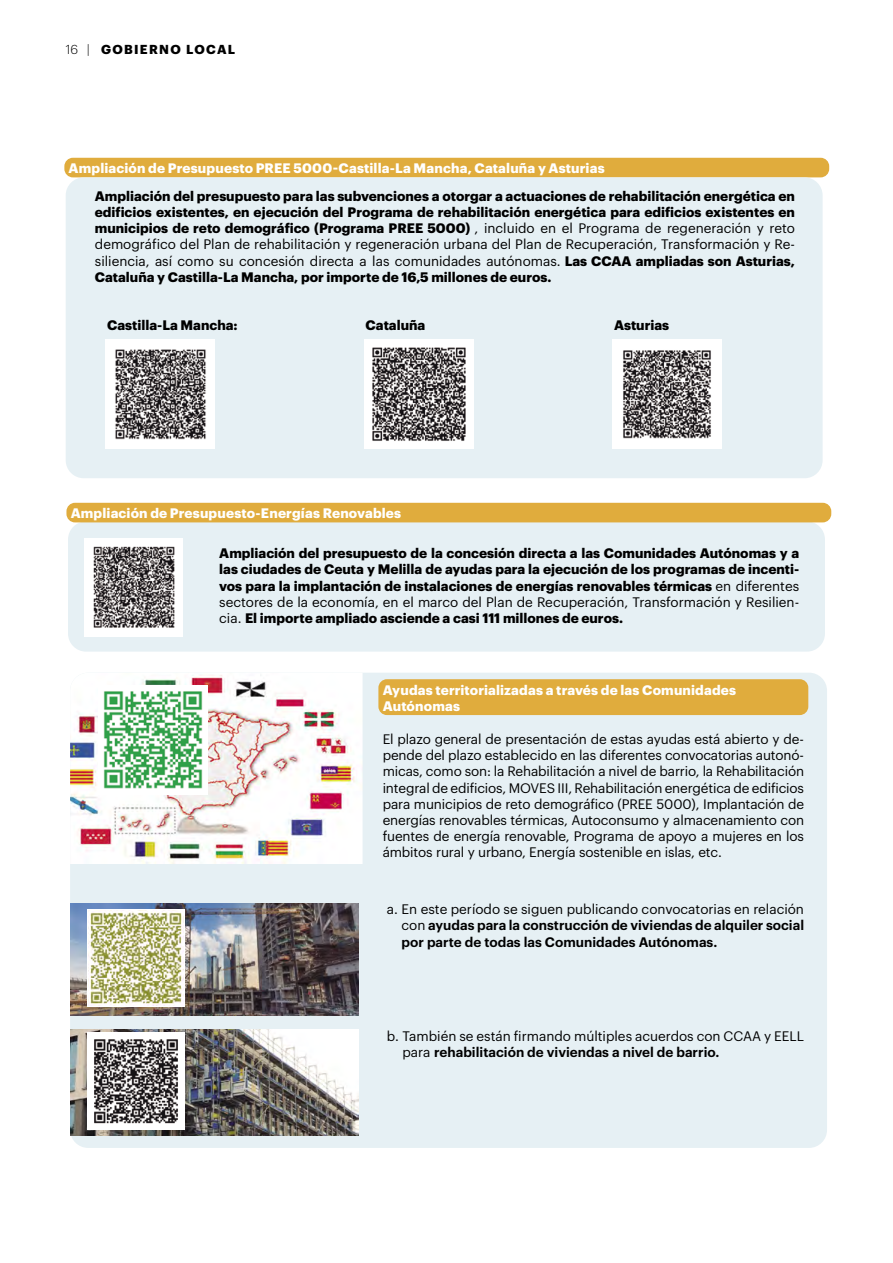
<style>
.page{position:relative;width:893px;height:1263px;background:#fff}
.page>*{position:absolute;margin:0;border:0;box-sizing:border-box;transform-origin:0 0}
.TEXTO_FONDOS{font:700 13.5px/16.2px "Graphik";color:#000;text-align:justify}
.TEXTO_FONDOS-2{font:13.5px/16.2px "Graphik";letter-spacing:-.01em;color:#000;text-align:justify}
.TITULOS_MOSAICO{font:700 13.5px/16.2px "Graphik";letter-spacing:.01em;color:#fff}
.TEXTO_FONDOS-3{font:600 13.5px/16.2px "Graphik";color:#000;text-align:justify}
.t1{font:700 12.75px "Graphik";letter-spacing:.105em;color:#000}
.s1{font-weight:300}
.s2{font-weight:400}
.s3{font-weight:600}
</style>
<div class="page">
<div style="left:64px;top:158px;width:765px;height:19px;background:#e0ac3d;border-radius:9px"></div>
<div style="left:66px;top:177px;width:757px;height:301px;background:#e6f0f4;border-radius:18px"></div>
<div style="left:70px;top:673px;width:757px;height:475px;background:#e6f0f4;border-radius:18px"></div>
<img style="left:70px;top:673px;width:293px;height:191px">
<div style="left:98px;top:685px;width:109px;height:110px;background:#fff"></div>
<img style="left:103px;top:691px;width:100px;height:98px">
<div style="left:378px;top:679px;width:430px;height:36px;background:#e0ac3d;border-radius:9px"></div>
<img style="left:70px;top:903px;width:288px;height:112px">
<img style="left:70px;top:1029px;width:288px;height:106px">
<div style="left:87px;top:909px;width:98px;height:98px;background:#fff"></div>
<img style="left:89px;top:910px;width:95px;height:95px">
<div style="left:87px;top:1032px;width:98px;height:98px;background:#fff"></div>
<img style="left:94px;top:1039px;width:84px;height:85px">
<div style="left:68px;top:521px;width:757px;height:131px;background:#e6f0f4;border-radius:18px"></div>
<div style="left:84px;top:538px;width:99px;height:99px;background:#fff"></div>
<img style="left:93px;top:546px;width:82px;height:82px">
<div style="left:106px;top:339px;width:109px;height:110px;background:#fff"></div>
<img style="left:115px;top:349px;width:91px;height:91px">
<div style="left:364px;top:339px;width:110px;height:110px;background:#fff"></div>
<img style="left:372px;top:347px;width:94px;height:94px">
<div style="left:613px;top:339px;width:109px;height:110px;background:#fff"></div>
<img style="left:623px;top:350px;width:88px;height:89px">
<div style="left:66px;top:503px;width:765px;height:19px;background:#e0ac3d;border-radius:9px"></div>
<p class="t1" style="left:66px;top:39px;width:171px"><span class="s1">16 |</span> GOBIERNO LOCAL</p>
<p class="TITULOS_MOSAICO" style="left:69px;top:159px;width:537px">Ampliación de Presupuesto PREE 5000-Castilla-La Mancha, Cataluña y Asturias</p>
<p class="TEXTO_FONDOS" style="left:95px;top:186px;width:702px">Ampliación del presupuesto para las subvenciones a otorgar a actuaciones de rehabilitación energética en edificios existentes, en ejecución del Programa de rehabilitación energética para edificios existentes en municipios de reto demográfico (Programa PREE 5000) <span class="s2">, incluido en el Programa de regeneración y reto demográfico del Plan de rehabilitación y regeneración urbana del Plan de Recuperación, Transformación y Re&shy;siliencia, así como su concesión directa a las comunidades autónomas.</span> Las CCAA ampliadas son Asturias, Cataluña y Castilla-La Mancha, por importe de 16,5 millones de euros.</p>
<p class="TEXTO_FONDOS" style="left:107px;top:316px;width:132px">Castilla-La Mancha:</p>
<p class="TEXTO_FONDOS" style="left:366px;top:316px;width:61px">Cataluña</p>
<p class="TEXTO_FONDOS" style="left:614px;top:316px;width:57px">Asturias</p>
<p class="TITULOS_MOSAICO" style="left:71px;top:504px;width:332px">Ampliación de Presupuesto-Energías Renovables</p>
<p class="TEXTO_FONDOS" style="left:219px;top:544px;width:581px">Ampliación del presupuesto de la concesión directa a las Comunidades Autónomas y a las ciudades de Ceuta y Melilla de ayudas para la ejecución de los programas de incenti&shy;vos para la implantación de instalaciones de energías renovables térmicas <span class="s2">en diferentes sectores de la economía, en el marco del Plan de Recuperación, Transformación y Resilien&shy;cia.</span> El importe ampliado asciende a casi 111 millones de euros.</p>
<p class="TITULOS_MOSAICO" style="left:383px;top:680px;width:355px">Ayudas territorializadas a través de las Comunidades<br>Autónomas</p>
<p class="TEXTO_FONDOS-2" style="left:383px;top:730px;width:423px">El plazo general de presentación de estas ayudas está abierto y de&shy;pende del plazo establecido en las diferentes convocatorias autonó&shy;micas, como son: la Rehabilitación a nivel de barrio, la Rehabilitación integral de edificios, MOVES III, Rehabilitación energética de edificios para municipios de reto demográfico (PREE 5000), Implantación de energías renovables térmicas, Autoconsumo y almacenamiento con fuentes de energía renovable, Programa de apoyo a mujeres en los ámbitos rural y urbano, Energía sostenible en islas, etc.</p>
<p class="TEXTO_FONDOS-3" style="left:402px;top:900px;width:404px;text-indent:-15px"><span class="s2">a. En este período se siguen publicando convocatorias en relación con</span> ayudas para la construcción de viviendas de alquiler social por parte de todas las Comunidades Autónomas.</p>
<p class="TEXTO_FONDOS-2" style="left:402px;top:1027px;width:403px;text-indent:-16px">b. También se están firmando múltiples acuerdos con CCAA y EELL para <span class="s3">rehabilitación de viviendas a nivel de barrio.</span></p>
</div>
